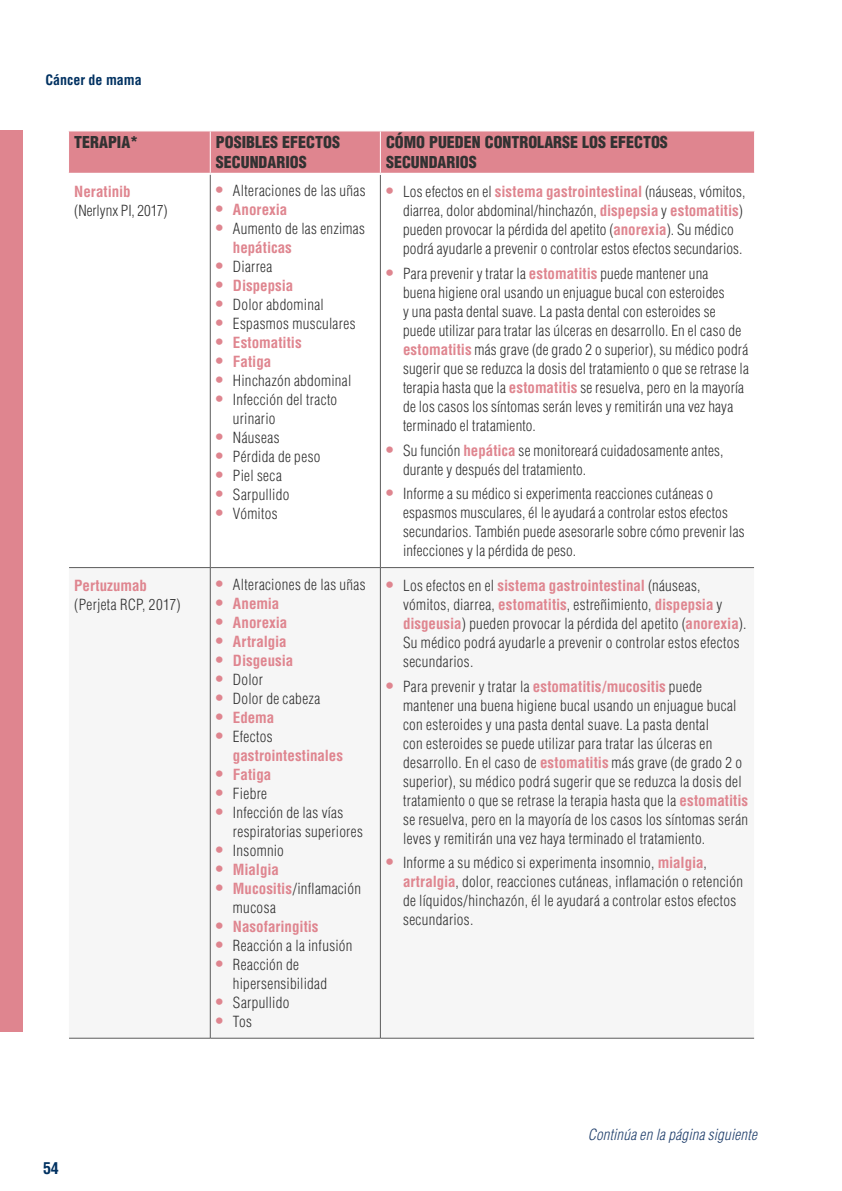
<style>
.page{position:relative;width:842px;height:1191px;background:#fff}
.page>*{position:absolute;margin:0;border:0;box-sizing:border-box;transform-origin:0 0}
.t1{font:900 condensed 16px/20px "Helvetica LT Std";color:#323232}
.t2{font:700 condensed 16px "Helvetica LT Std";color:#003161}
.t3{font:300 condensed 15px/19px "Helvetica LT Std";letter-spacing:.02em;color:#323232}
.t4{font:700 condensed 15px "Helvetica";color:#df858f}
.t5{font:italic 300 condensed 15px "Helvetica";letter-spacing:.015em;color:#1f3e6b}
.t6{font:300 condensed 15px "Helvetica LT Std";color:#323232}
.t7{font:700 condensed 14px "Helvetica LT Std";color:#003161}
.s1{font-weight:700;font-size:17px;color:#df858f}
.s2{font-family:"Helvetica LT Std";font-size:17px}
.s3{font-family:"Helvetica";font-weight:700;color:#df858f}
</style>
<div class="page">
<div style="left:0;top:130px;width:23px;height:902px;background:#df858f"></div>
<div style="left:69px;top:131px;width:685px;height:42px;background:#df858f"></div>
<div style="left:69px;top:568px;width:685px;height:469px;background:#f6f6f6"></div>
<hr style="left:69px;top:567px;width:141px;height:1px;background:#5b5b5b">
<hr style="left:210px;top:567px;width:170px;height:1px;background:#5b5b5b">
<hr style="left:380px;top:567px;width:374px;height:1px;background:#5b5b5b">
<hr style="left:210px;top:131px;width:1px;height:42px;background:#fff">
<hr style="left:380px;top:131px;width:1px;height:42px;background:#fff">
<hr style="left:380px;top:175px;width:1px;height:392px;background:#5b5b5b">
<hr style="left:380px;top:568px;width:1px;height:470px;background:#5b5b5b">
<hr style="left:210px;top:175px;width:1px;height:392px;background:#5b5b5b">
<hr style="left:210px;top:568px;width:1px;height:470px;background:#5b5b5b">
<hr style="left:69px;top:1037px;width:141px;height:1px;background:#5b5b5b">
<hr style="left:210px;top:1037px;width:170px;height:1px;background:#5b5b5b">
<hr style="left:380px;top:1037px;width:374px;height:1px;background:#5b5b5b">
<p class="t7" style="left:45px;top:71px;width:98px">Cáncer de mama</p>
<p class="t1" style="left:74px;top:132px;width:66px">TERAPIA*</p>
<p class="t1" style="left:216px;top:132px;width:126px">POSIBLES EFECTOS<br>SECUNDARIOS</p>
<p class="t1" style="left:386px;top:132px;width:283px">CÓMO PUEDEN CONTROLARSE LOS EFECTOS<br>SECUNDARIOS</p>
<p class="t4" style="left:74px;top:182px;width:58px">Neratinib</p>
<p class="t6" style="left:74px;top:201px;width:95px">(Nerlynx PI, 2017)</p>
<p class="t3" style="left:216px;top:181px;width:151px"><span class="s1">•</span> Alteraciones de las uñas</p>
<p class="t4" style="left:216px;top:200px;width:73px"><span class="s2">•</span> Anorexia</p>
<p class="t3" style="left:216px;top:219px;width:151px"><span class="s1">•</span> Aumento de las enzimas</p>
<p class="t4" style="left:233px;top:238px;width:60px">hepáticas</p>
<p class="t3" style="left:216px;top:257px;width:58px"><span class="s1">•</span> Diarrea</p>
<p class="t4" style="left:216px;top:276px;width:79px"><span class="s2">•</span> Dispepsia</p>
<p class="t3" style="left:216px;top:295px;width:109px"><span class="s1">•</span> Dolor abdominal</p>
<p class="t3" style="left:216px;top:314px;width:141px"><span class="s1">•</span> Espasmos musculares</p>
<p class="t4" style="left:216px;top:333px;width:87px"><span class="s2">•</span> Estomatitis</p>
<p class="t4" style="left:216px;top:352px;width:57px"><span class="s2">•</span> Fatiga</p>
<p class="t3" style="left:216px;top:371px;width:137px"><span class="s1">•</span> Hinchazón abdominal</p>
<p class="t3" style="left:233px;top:390px;width:106px;text-indent:-17px"><span class="s1">•</span> Infección del tracto urinario</p>
<p class="t3" style="left:216px;top:428px;width:65px"><span class="s1">•</span> Náuseas</p>
<p class="t3" style="left:216px;top:447px;width:106px"><span class="s1">•</span> Pérdida de peso</p>
<p class="t3" style="left:216px;top:466px;width:67px"><span class="s1">•</span> Piel seca</p>
<p class="t3" style="left:216px;top:485px;width:75px"><span class="s1">•</span> Sarpullido</p>
<p class="t3" style="left:216px;top:504px;width:63px"><span class="s1">•</span> Vómitos</p>
<p class="t3" style="left:403px;top:182px;width:344px;text-indent:-17px"><span class="s1">•</span> Los efectos en el <span class="s3">sistema gastrointestinal</span> (náuseas, vómitos, diarrea, dolor abdominal/hinchazón, <span class="s3">dispepsia</span> y <span class="s3">estomatitis</span>) pueden provocar la pérdida del apetito (<span class="s3">anorexia</span>). Su médico podrá ayudarle a prevenir o controlar estos efectos secundarios.</p>
<p class="t3" style="left:403px;top:264px;width:347px;text-indent:-17px"><span class="s1">•</span> Para prevenir y tratar la <span class="s3">estomatitis</span> puede mantener una<br>buena higiene oral usando un enjuague bucal con esteroides<br>y una pasta dental suave. La pasta dental con esteroides se puede utilizar para tratar las úlceras en desarrollo. En el caso de <span class="s3">estomatitis</span> más grave (de grado 2 o superior), su médico podrá sugerir que se reduzca la dosis del tratamiento o que se retrase la terapia hasta que la <span class="s3">estomatitis</span> se resuelva, pero en la mayoría de los casos los síntomas serán leves y remitirán una vez haya terminado el tratamiento.</p>
<p class="t3" style="left:403px;top:440px;width:322px;text-indent:-17px"><span class="s1">•</span> Su función <span class="s3">hepática</span> se monitoreará cuidadosamente antes, durante y después del tratamiento.</p>
<p class="t3" style="left:403px;top:484px;width:343px;text-indent:-17px"><span class="s1">•</span> Informe a su médico si experimenta reacciones cutáneas o espasmos musculares, él le ayudará a controlar estos efectos secundarios. También puede asesorarle sobre cómo prevenir las infecciones y la pérdida de peso.</p>
<p class="t4" style="left:74px;top:576px;width:74px">Pertuzumab</p>
<p class="t3" style="left:74px;top:595px;width:108px">(Perjeta RCP, 2017)</p>
<p class="t3" style="left:216px;top:574px;width:151px"><span class="s1">•</span> Alteraciones de las uñas</p>
<p class="t4" style="left:216px;top:594px;width:65px"><span class="s2">•</span> Anemia</p>
<p class="t4" style="left:216px;top:613px;width:73px"><span class="s2">•</span> Anorexia</p>
<p class="t4" style="left:216px;top:632px;width:72px"><span class="s2">•</span> Artralgia</p>
<p class="t4" style="left:216px;top:651px;width:79px"><span class="s2">•</span> Disgeusia</p>
<p class="t3" style="left:216px;top:669px;width:49px"><span class="s1">•</span> Dolor</p>
<p class="t3" style="left:216px;top:688px;width:106px"><span class="s1">•</span> Dolor de cabeza</p>
<p class="t4" style="left:216px;top:708px;width:60px"><span class="s2">•</span> Edema</p>
<p class="t3" style="left:216px;top:726px;width:58px"><span class="s1">•</span> Efectos</p>
<p class="t4" style="left:233px;top:746px;width:112px">gastrointestinales</p>
<p class="t4" style="left:216px;top:765px;width:57px"><span class="s2">•</span> Fatiga</p>
<p class="t3" style="left:216px;top:783px;width:53px"><span class="s1">•</span> Fiebre</p>
<p class="t3" style="left:233px;top:802px;width:132px;text-indent:-17px"><span class="s1">•</span> Infección de las vías respiratorias superiores</p>
<p class="t3" style="left:216px;top:840px;width:69px"><span class="s1">•</span> Insomnio</p>
<p class="t4" style="left:216px;top:860px;width:64px"><span class="s2">•</span> Mialgia</p>
<p class="t3" style="left:233px;top:878px;width:130px;text-indent:-17px"><span class="s1">•</span> <span class="s3">Mucositis</span>/inflamación mucosa</p>
<p class="t4" style="left:216px;top:917px;width:104px"><span class="s2">•</span> Nasofaringitis</p>
<p class="t3" style="left:216px;top:935px;width:138px"><span class="s1">•</span> Reacción a la infusión</p>
<p class="t3" style="left:233px;top:954px;width:96px;text-indent:-17px"><span class="s1">•</span> Reacción de hipersensibilidad</p>
<p class="t3" style="left:216px;top:992px;width:75px"><span class="s1">•</span> Sarpullido</p>
<p class="t3" style="left:216px;top:1011px;width:37px"><span class="s1">•</span> Tos</p>
<p class="t3" style="left:403px;top:576px;width:345px;text-indent:-17px"><span class="s1">•</span> Los efectos en el <span class="s3">sistema gastrointestinal</span> (náuseas, vómitos, diarrea, <span class="s3">estomatitis</span>, estreñimiento, <span class="s3">dispepsia</span> y <span class="s3">disgeusia</span>) pueden provocar la pérdida del apetito (<span class="s3">anorexia</span>).<br>Su médico podrá ayudarle a prevenir o controlar estos efectos secundarios.</p>
<p class="t3" style="left:403px;top:676px;width:347px;text-indent:-17px"><span class="s1">•</span> Para prevenir y tratar la <span class="s3">estomatitis/mucositis</span> puede mantener una buena higiene bucal usando un enjuague bucal con esteroides y una pasta dental suave. La pasta dental<br>con esteroides se puede utilizar para tratar las úlceras en desarrollo. En el caso de <span class="s3">estomatitis</span> más grave (de grado 2 o superior), su médico podrá sugerir que se reduzca la dosis del tratamiento o que se retrase la terapia hasta que la <span class="s3">estomatitis </span>se resuelva, pero en la mayoría de los casos los síntomas serán leves y remitirán una vez haya terminado el tratamiento.</p>
<p class="t3" style="left:403px;top:853px;width:341px;text-indent:-17px"><span class="s1">•</span> Informe a su médico si experimenta insomnio, <span class="s3">mialgia</span>, <span class="s3">artralgia</span>, dolor, reacciones cutáneas, inflamación o retención de líquidos/hinchazón, él le ayudará a controlar estos efectos secundarios.</p>
<p class="t2" style="left:43px;top:1158px;width:17px">54</p>
<p class="t5" style="left:588px;top:1125px;width:171px">Continúa en la página siguiente</p>
</div>
